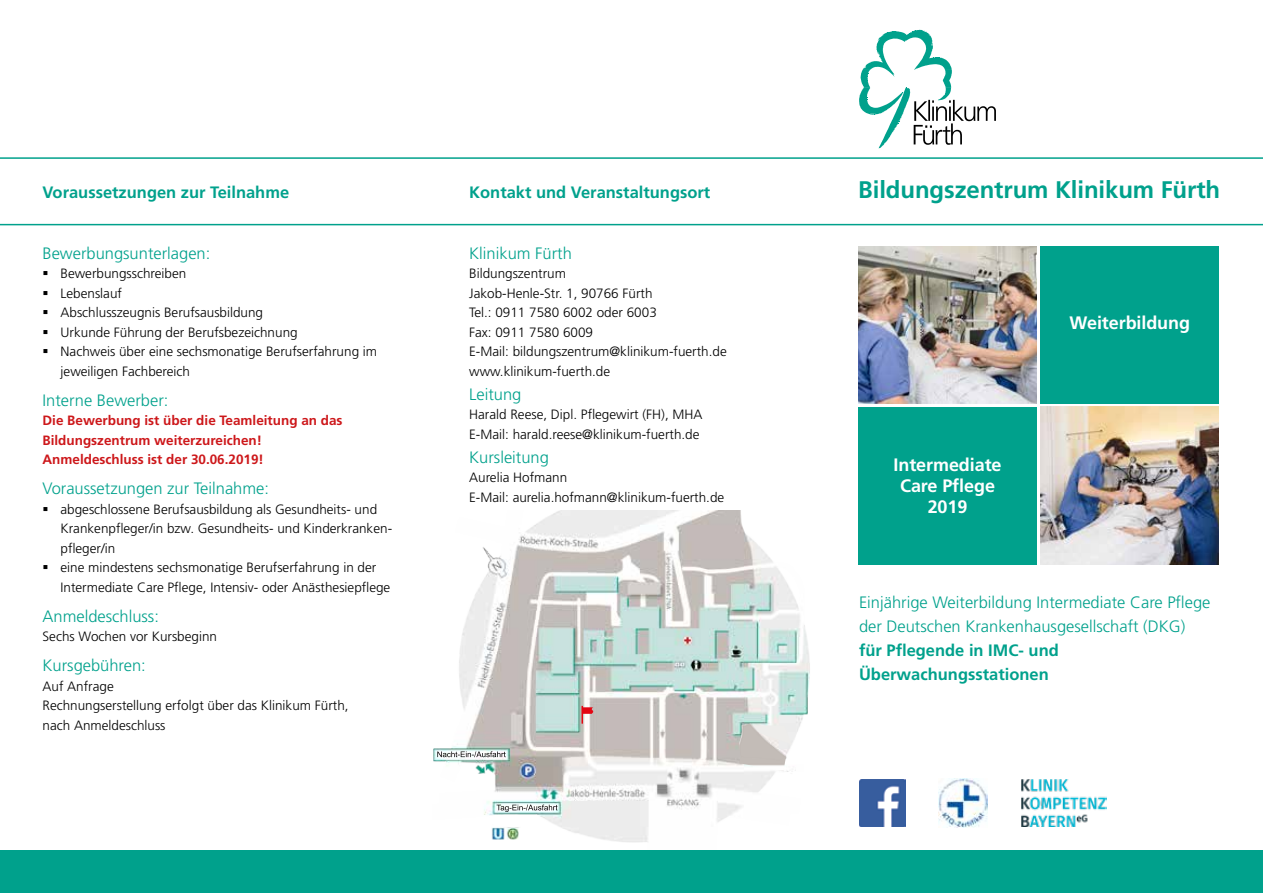
<style>
.page{position:relative;width:1263px;height:893px;background:#fff}
.page>*{position:absolute;margin:0;border:0;box-sizing:border-box;transform-origin:0 0}
.t1{font:700 24px "Frutiger LT Std";letter-spacing:-.005em;color:#00a18c}
.t2{font:700 18px/21px "Frutiger LT Std";letter-spacing:-.005em;color:#fff;text-align:center}
.t3{font:300 16.5px/24px "Frutiger LT Std";color:#00a18c}
.t4{font:700 16.5px/24px "Frutiger LT Std";color:#00a18c}
.t5{font:300 13.5px/19.5px "Frutiger LT Std";color:#000}
.t6{font:700 13.5px/19.5px "Frutiger LT Std";color:#cd171a}
</style>
<div class="page">
<img style="left:433px;top:511px;width:377px;height:331px">
<img style="left:786px;top:725px;width:5px;height:19px">
<img style="left:739px;top:760px;width:47px;height:11px">
<img style="left:739px;top:724px;width:47px;height:36px">
<svg style="left:859px;top:30px;width:137px;height:118px"></svg>
<div style="left:0;top:850px;width:1263px;height:43px;background:#00a18c"></div>
<svg style="left:0;top:157px;width:1263px;height:68px"></svg>
<svg style="left:581px;top:706px;width:12px;height:18px"></svg>
<img style="left:858px;top:246px;width:179px;height:158px">
<img style="left:1040px;top:407px;width:179px;height:157px">
<div style="left:858px;top:407px;width:179px;height:157px;background:#00a18c"></div>
<div style="left:1040px;top:246px;width:179px;height:158px;background:#00a18c"></div>
<img style="left:939px;top:779px;width:48px;height:49px">
<img style="left:1021px;top:780px;width:86px;height:46px">
<img style="left:859px;top:779px;width:47px;height:47px">
<p class="t4" style="left:43px;top:180px;width:248px">Voraussetzungen zur Teilnahme</p>
<p class="t3" style="left:43px;top:241px;width:169px">Bewerbungsunterlagen:</p>
<p class="t5" style="left:43px;top:264px;width:145px">▪ Bewerbungsschreiben</p>
<p class="t5" style="left:43px;top:283px;width:81px">▪ Lebenslauf</p>
<p class="t5" style="left:43px;top:303px;width:222px">▪ Abschlusszeugnis Berufsausbildung</p>
<p class="t5" style="left:43px;top:322px;width:257px">▪ Urkunde Führung der Berufsbezeichnung</p>
<p class="t5" style="left:61px;top:342px;width:318px;text-indent:-18px">▪ Nachweis über eine sechsmonatige Berufserfahrung im jeweiligen Fachbereich</p>
<p class="t3" style="left:43px;top:388px;width:127px">Interne Bewerber:</p>
<p class="t6" style="left:43px;top:411px;width:302px">Die Bewerbung ist über die Teamleitung an das<br>Bildungszentrum weiterzureichen!<br>Anmeldeschluss ist der 30.06.2019!</p>
<p class="t3" style="left:43px;top:477px;width:228px">Voraussetzungen zur Teilnahme:</p>
<p class="t5" style="left:61px;top:499px;width:333px;text-indent:-18px">▪ abgeschlossene Berufsausbildung als Gesundheits- und<br>Krankenpfleger/in bzw. Gesundheits- und Kinderkranken&shy;pfleger/in</p>
<p class="t5" style="left:61px;top:558px;width:331px;text-indent:-18px">▪ eine mindestens sechsmonatige Berufserfahrung in der<br>Intermediate Care Pflege, Intensiv- oder Anästhesiepflege</p>
<p class="t3" style="left:43px;top:604px;width:118px">Anmeldeschluss:</p>
<p class="t5" style="left:43px;top:627px;width:176px">Sechs Wochen vor Kursbeginn</p>
<p class="t3" style="left:43px;top:654px;width:105px">Kursgebühren:</p>
<p class="t5" style="left:43px;top:676px;width:308px">Auf Anfrage<br>Rechnungserstellung erfolgt über das Klinikum Fürth, nach Anmeldeschluss</p>
<p class="t4" style="left:469px;top:180px;width:243px">Kontakt und Veranstaltungsort</p>
<h1 class="t1" style="left:858px;top:175px;width:363px">Bildungszentrum Klinikum Fürth</h1>
<p class="t3" style="left:469px;top:241px;width:104px">Klinikum Fürth</p>
<p class="t5" style="left:469px;top:264px;width:259px">Bildungszentrum<br>Jakob-Henle-Str. 1, 90766 Fürth<br>Tel.: 0911 7580 6002 oder 6003<br>Fax: 0911 7580 6009<br>E-Mail: bildungszentrum@klinikum-fuerth.de www.klinikum-fuerth.de</p>
<p class="t3" style="left:469px;top:382px;width:54px">Leitung</p>
<p class="t5" style="left:469px;top:405px;width:235px">Harald Reese, Dipl. Pflegewirt (FH), MHA<br>E-Mail: harald.reese@klinikum-fuerth.de</p>
<p class="t3" style="left:469px;top:445px;width:81px">Kursleitung</p>
<p class="t5" style="left:469px;top:468px;width:257px">Aurelia Hofmann<br>E-Mail: aurelia.hofmann@klinikum-fuerth.de</p>
<h2 class="t2" style="left:893px;top:455px;width:110px">Intermediate<br>Care Pflege<br>2019</h2>
<h2 class="t2" style="left:1069px;top:312px;width:122px">Weiterbildung</h2>
<p class="t3" style="left:859px;top:590px;width:353px">Einjährige Weiterbildung Intermediate Care Pflege der Deutschen Krankenhausgesellschaft (DKG)</p>
<p class="t4" style="left:859px;top:638px;width:201px">für Pflegende in IMC- und<br>Überwachungsstationen</p>
</div>
